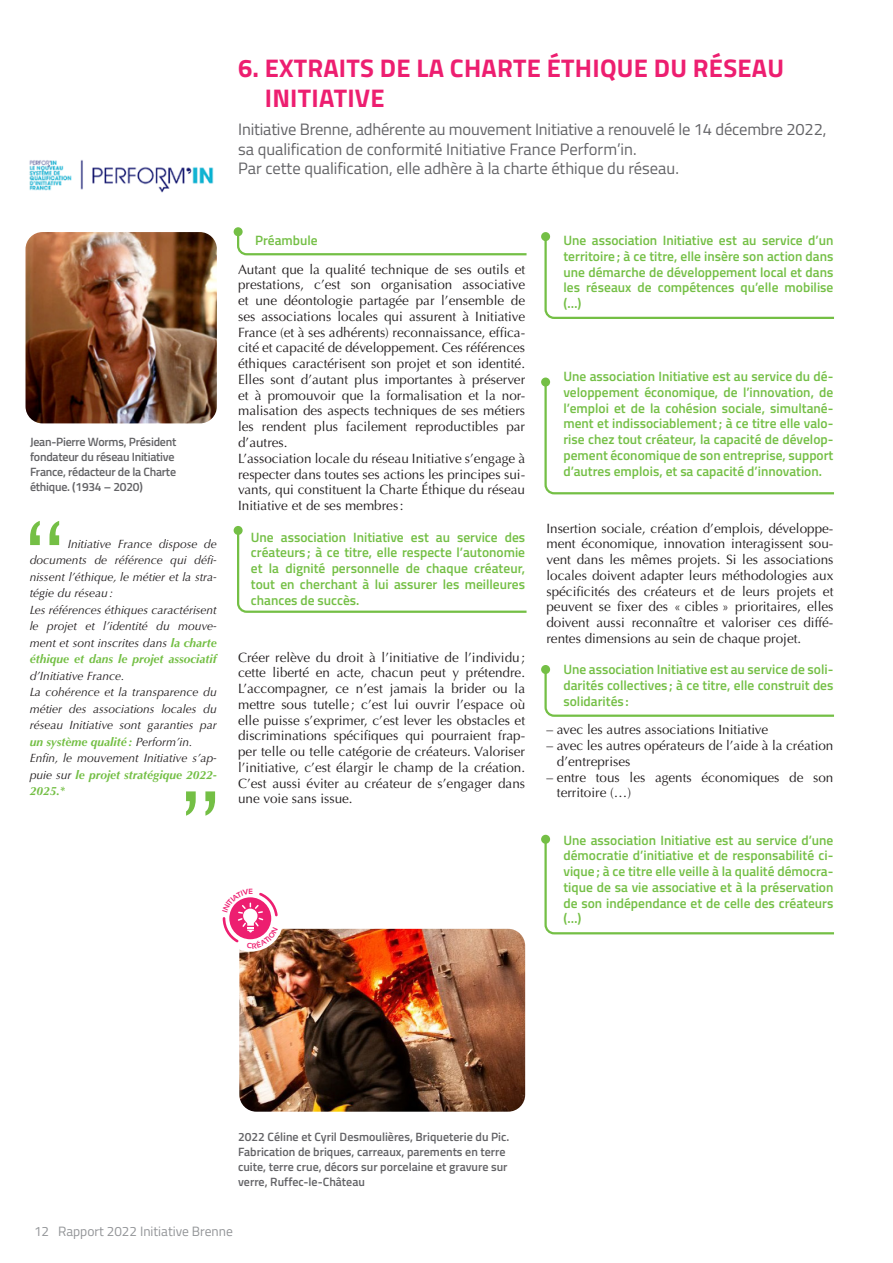
<style>
.page{position:relative;width:893px;height:1263px;background:#fff}
.page>*{position:absolute;margin:0;border:0;box-sizing:border-box;transform-origin:0 0}
.t1{font:700 28.5px "Sansation";color:#fff}
.Style_de_paragraphe{font:700 25.5px/30.8px "Titillium Web";letter-spacing:.01em;color:#ed1e70}
.Style_de_paragraphe-2{font:16.5px/19.5px "Titillium Web";color:#636366}
.Texte_rapport{font:13.5px/15.8px "Optima LT";color:#231f20;text-align:justify}
.Sous_titre{font:600 13.5px/15.8px "Titillium Web";color:#74bf45;text-align:justify}
.t2{font:13.5px "Titillium Web";color:#939598}
.Sous_titre-2{font:italic 12px/16.5px "Optima LT";color:#231f20;text-align:justify}
.Legende{font:600 12px/15px "Titillium Web";color:#636366}
.Legende-2{font:600 12px/15px "Titillium Web";letter-spacing:-.02em;color:#636366}
.s1{font-weight:700;color:#74bf45}
</style>
<div class="page">
<svg style="left:30px;top:521px;width:29px;height:24px"></svg>
<svg style="left:186px;top:791px;width:29px;height:25px"></svg>
<img style="left:239px;top:929px;width:286px;height:183px">
<img style="left:26px;top:232px;width:191px;height:191px">
<svg style="left:237px;top:236px;width:290px;height:20px"></svg>
<div style="left:234px;top:227px;width:9px;height:9px;background:#74bf45;border-radius:50%"></div>
<svg style="left:237px;top:535px;width:290px;height:78px"></svg>
<div style="left:234px;top:526px;width:9px;height:9px;background:#74bf45;border-radius:50%"></div>
<svg style="left:544px;top:839px;width:290px;height:96px"></svg>
<div style="left:541px;top:835px;width:9px;height:9px;background:#74bf45;border-radius:50%"></div>
<svg style="left:544px;top:669px;width:290px;height:48px"></svg>
<div style="left:541px;top:665px;width:9px;height:9px;background:#74bf45;border-radius:50%"></div>
<svg style="left:544px;top:236px;width:290px;height:83px"></svg>
<div style="left:541px;top:232px;width:9px;height:9px;background:#74bf45;border-radius:50%"></div>
<svg style="left:544px;top:381px;width:290px;height:114px"></svg>
<div style="left:541px;top:377px;width:9px;height:9px;background:#74bf45;border-radius:50%"></div>
<div style="left:218px;top:886px;width:65px;height:65px;background:#fff;border-radius:50%"></div>
<img style="left:29px;top:160px;width:185px;height:32px">
<svg style="left:222px;top:892px;width:57px;height:56px"></svg>
<p class="Style_de_paragraphe" style="left:265px;top:51px;width:521px;text-indent:-27px">6. EXTRAITS DE LA CHARTE ÉTHIQUE DU RÉSEAU<br>INITIATIVE</p>
<p class="Style_de_paragraphe-2" style="left:238px;top:119px;width:590px">Initiative Brenne, adhérente au mouvement Initiative a renouvelé le 14 décembre 2022, sa qualification de conformité Initiative France Perform’in.</p>
<p class="Style_de_paragraphe-2" style="left:238px;top:158px;width:442px">Par cette qualification, elle adhère à la charte éthique du réseau.</p>
<p class="Legende-2" style="left:30px;top:433px;width:148px">Jean-Pierre Worms, Président fondateur du réseau Initiative<br>France, rédacteur de la Charte éthique. (1934 – 2020)</p>
<p class="Sous_titre-2" style="left:30px;top:536px;width:189px;text-indent:38px">Initiative France dispose de documents de référence qui défi&shy;nissent l’éthique, le métier et la stra&shy;tégie du réseau:</p>
<p class="Sous_titre-2" style="left:30px;top:602px;width:189px">Les références éthiques caractérisent le projet et l’identité du mouve&shy;ment et sont inscrites dans <span class="s1">la charte éthique et dans le projet associatif </span>d’Initiative France.</p>
<p class="Sous_titre-2" style="left:30px;top:684px;width:189px">La cohérence et la transparence du métier des associations locales du réseau Initiative sont garanties par <span class="s1">un système qualité :</span> Perform’in.</p>
<p class="Sous_titre-2" style="left:30px;top:750px;width:189px">Enfin, le mouvement Initiative s’ap&shy;puie sur <span class="s1">le projet stratégique 2022- 2025.*</span></p>
<p class="Sous_titre" style="left:255px;top:232px;width:64px">Préambule</p>
<p class="Texte_rapport" style="left:238px;top:261px;width:289px">Autant que la qualité technique de ses outils et prestations, c’est son organisation associative et une déontologie partagée par l’ensemble de ses associations locales qui assurent à Initiative France (et à ses adhérents) reconnaissance, effica&shy;cité et capacité de développement. Ces références éthiques caractérisent son projet et son identité.<br>Elles sont d’autant plus importantes à préserver et à promouvoir que la formalisation et la nor&shy;malisation des aspects techniques de ses métiers les rendent plus facilement reproductibles par d’autres.</p>
<p class="Texte_rapport" style="left:238px;top:450px;width:289px">L’association locale du réseau Initiative s’engage à respecter dans toutes ses actions les principes sui&shy;vants, qui constituent la Charte Éthique du réseau Initiative et de ses membres:</p>
<p class="Sous_titre" style="left:251px;top:528px;width:276px">Une association Initiative est au service des créateurs ; à ce titre, elle respecte l’autonomie et la dignité personnelle de chaque créateur, tout en cherchant à lui assurer les meilleures chances de succès.</p>
<p class="Texte_rapport" style="left:238px;top:649px;width:289px">Créer relève du droit à l’initiative de l’individu; cette liberté en acte, chacun peut y prétendre.<br>L’accompagner, ce n’est jamais la brider ou la mettre sous tutelle; c’est lui ouvrir l’espace où elle puisse s’exprimer, c’est lever les obstacles et discriminations spécifiques qui pourraient frap&shy;per telle ou telle catégorie de créateurs. Valoriser l’initiative, c’est élargir le champ de la création.<br>C’est aussi éviter au créateur de s’engager dans une voie sans issue.</p>
<p class="Sous_titre" style="left:563px;top:232px;width:272px">Une association Initiative est au service d’un territoire; à ce titre, elle insère son action dans une démarche de développement local et dans les réseaux de compétences qu’elle mobilise (…)</p>
<p class="Sous_titre" style="left:563px;top:368px;width:272px">Une association Initiative est au service du dé&shy;veloppement économique, de l’innovation, de l’emploi et de la cohésion sociale, simultané&shy;ment et indissociablement; à ce titre elle valo&shy;rise chez tout créateur, la capacité de dévelop&shy;pement économique de son entreprise, support d’autres emplois, et sa capacité d’innovation.</p>
<p class="Texte_rapport" style="left:546px;top:520px;width:289px">Insertion sociale, création d’emplois, développe&shy;ment économique, innovation interagissent sou&shy;vent dans les mêmes projets. Si les associations locales doivent adapter leurs méthodologies aux spécificités des créateurs et de leurs projets et peuvent se fixer des « cibles » prioritaires, elles doivent aussi reconnaître et valoriser ces diffé&shy;rentes dimensions au sein de chaque projet.</p>
<p class="Sous_titre" style="left:563px;top:661px;width:272px">Une association Initiative est au service de soli&shy;darités collectives ; à ce titre, elle construit des solidarités :</p>
<p class="Texte_rapport" style="left:546px;top:722px;width:223px">– avec les autres associations Initiative</p>
<p class="Texte_rapport" style="left:557px;top:738px;width:278px;text-indent:-11px">– avec les autres opérateurs de l’aide à la création d’entreprises</p>
<p class="Texte_rapport" style="left:557px;top:769px;width:278px;text-indent:-11px">– entre tous les agents économiques de son territoire (…)</p>
<p class="Sous_titre" style="left:563px;top:831px;width:272px">Une association Initiative est au service d’une démocratie d’initiative et de responsabilité ci&shy;vique; à ce titre elle veille à la qualité démocra&shy;tique de sa vie associative et à la préservation de son indépendance et de celle des créateurs (…)</p>
<p class="t1" style="left:548px;top:900px;width:25px">()</p>
<p class="Legende" style="left:238px;top:1129px;width:273px">2022 Céline et Cyril Desmoulières, Briqueterie du Pic.<br>Fabrication de briques, carreaux, parements en terre cuite, terre crue, décors sur porcelaine et gravure sur verre, Ruffec-le-Château</p>
<p class="t2" style="left:34px;top:1221px;width:200px">12 Rapport 2022 Initiative Brenne</p>
</div>
